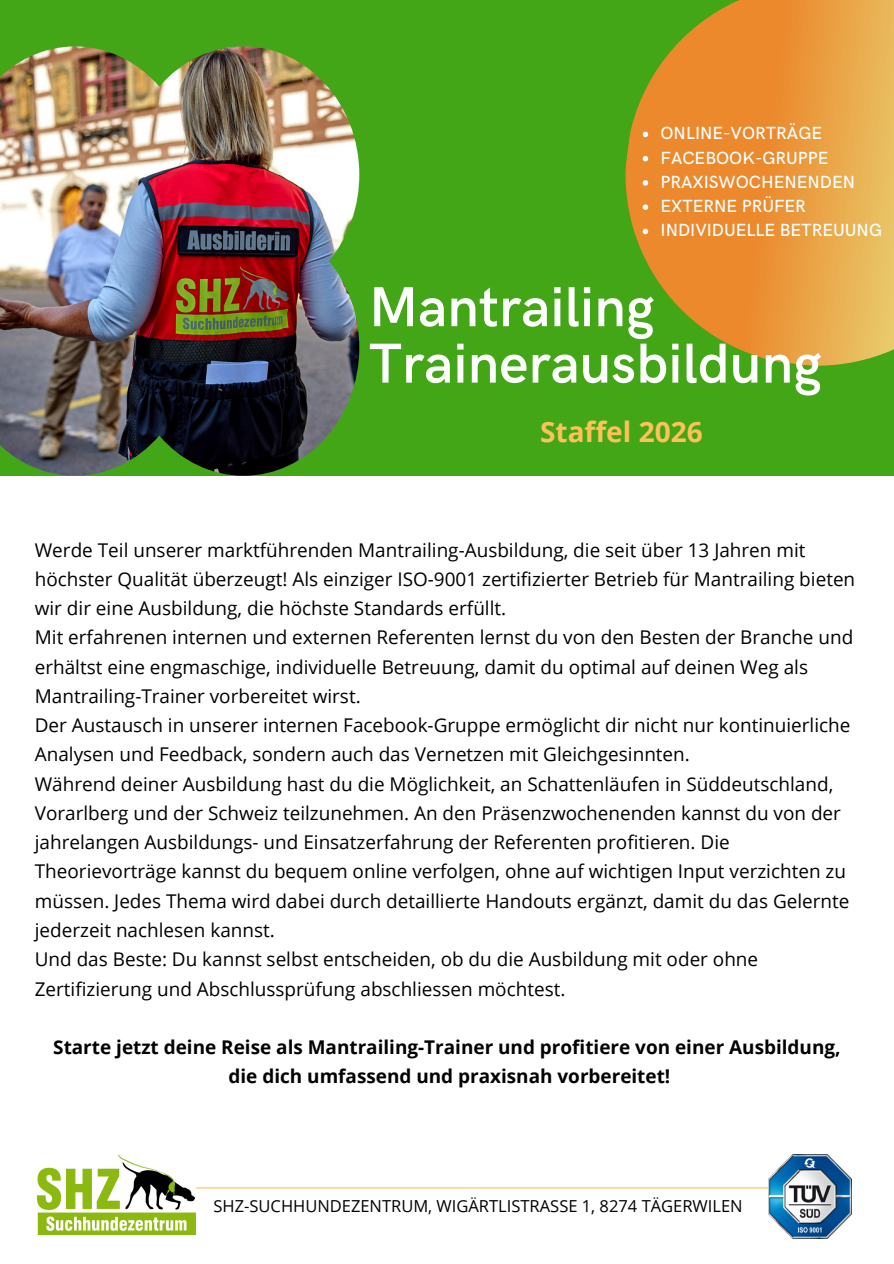
<style>
.page{position:relative;width:894px;height:1264px;background:#fff}
.page>*{position:absolute;margin:0;border:0;box-sizing:border-box;transform-origin:0 0}
.t1{font:600 56.4px/56.4px "HK Grotesk";color:#fff}
.t2{font:700 28.05px "Open Sans";color:#ffc25a}
.t3{font:18.9px/29.2px "Open Sans";color:#000}
.t4{font:700 18.9px/29.2px "Open Sans";color:#000;text-align:center}
.t5{font:500 17.7px "HK Grotesk";color:#fff}
.t6{font:16.5px "Open Sans";color:#000}
</style>
<div class="page">
<div style="left:0;top:0;width:893px;height:476px;background:#42a617"></div>
<svg style="left:625px;top:0;width:268px;height:366px"></svg>
<img style="left:0;top:46px;width:359px;height:430px">
<hr style="left:43px;top:1187px;width:807px;height:1px;background:#ffc25a">
<img style="left:767px;top:1154px;width:84px;height:84px">
<img style="left:37px;top:1154px;width:159px;height:80px">
<svg style="left:642px;top:132px;width:6px;height:5px"></svg>
<svg style="left:642px;top:156px;width:6px;height:5px"></svg>
<svg style="left:642px;top:180px;width:6px;height:6px"></svg>
<svg style="left:642px;top:204px;width:6px;height:6px"></svg>
<svg style="left:642px;top:229px;width:6px;height:5px"></svg>
<p class="t5" style="left:660px;top:123px;width:163px">ONLINE-VORTRÄGE</p>
<p class="t5" style="left:660px;top:148px;width:169px">FACEBOOK-GRUPPE</p>
<p class="t5" style="left:660px;top:172px;width:196px">PRAXISWOCHENENDEN</p>
<p class="t5" style="left:660px;top:196px;width:147px">EXTERNE PRÜFER</p>
<h1 class="t5" style="left:660px;top:220px;width:223px">INDIVIDUELLE BETREUUNG</h1>
<p class="t1" style="left:369px;top:281px;width:454px">Mantrailing<br>Trainerausbildung</p>
<p class="t2" style="left:540px;top:412px;width:164px">Staffel 2026</p>
<h2 class="t3" style="left:35px;top:534px;width:821px">Werde Teil unserer marktführenden Mantrailing-Ausbildung, die seit über 13 Jahren mit höchster Qualität überzeugt! Als einziger ISO-9001 zertifizierter Betrieb für Mantrailing bieten wir dir eine Ausbildung, die höchste Standards erfüllt.<br>Mit erfahrenen internen und externen Referenten lernst du von den Besten der Branche und erhältst eine engmaschige, individuelle Betreuung, damit du optimal auf deinen Weg als Mantrailing-Trainer vorbereitet wirst.<br>Der Austausch in unserer internen Facebook-Gruppe ermöglicht dir nicht nur kontinuierliche Analysen und Feedback, sondern auch das Vernetzen mit Gleichgesinnten.<br>Während deiner Ausbildung hast du die Möglichkeit, an Schattenläufen in Süddeutschland, Vorarlberg und der Schweiz teilzunehmen. An den Präsenzwochenenden kannst du von der jahrelangen Ausbildungs- und Einsatzerfahrung der Referenten profitieren. Die Theorievorträge kannst du bequem online verfolgen, ohne auf wichtigen Input verzichten zu müssen. Jedes Thema wird dabei durch detaillierte Handouts ergänzt, damit du das Gelernte jederzeit nachlesen kannst.<br>Und das Beste: Du kannst selbst entscheiden, ob du die Ausbildung mit oder ohne Zertifizierung und Abschlussprüfung abschliessen möchtest.</h2>
<h4 class="t4" style="left:53px;top:1032px;width:788px">Starte jetzt deine Reise als Mantrailing-Trainer und profitiere von einer Ausbildung, die dich umfassend und praxisnah vorbereitet!</h4>
<h3 class="t6" style="left:213px;top:1194px;width:530px">SHZ-SUCHHUNDEZENTRUM, WIGÄRTLISTRASSE 1, 8274 TÄGERWILEN</h3>
</div>
